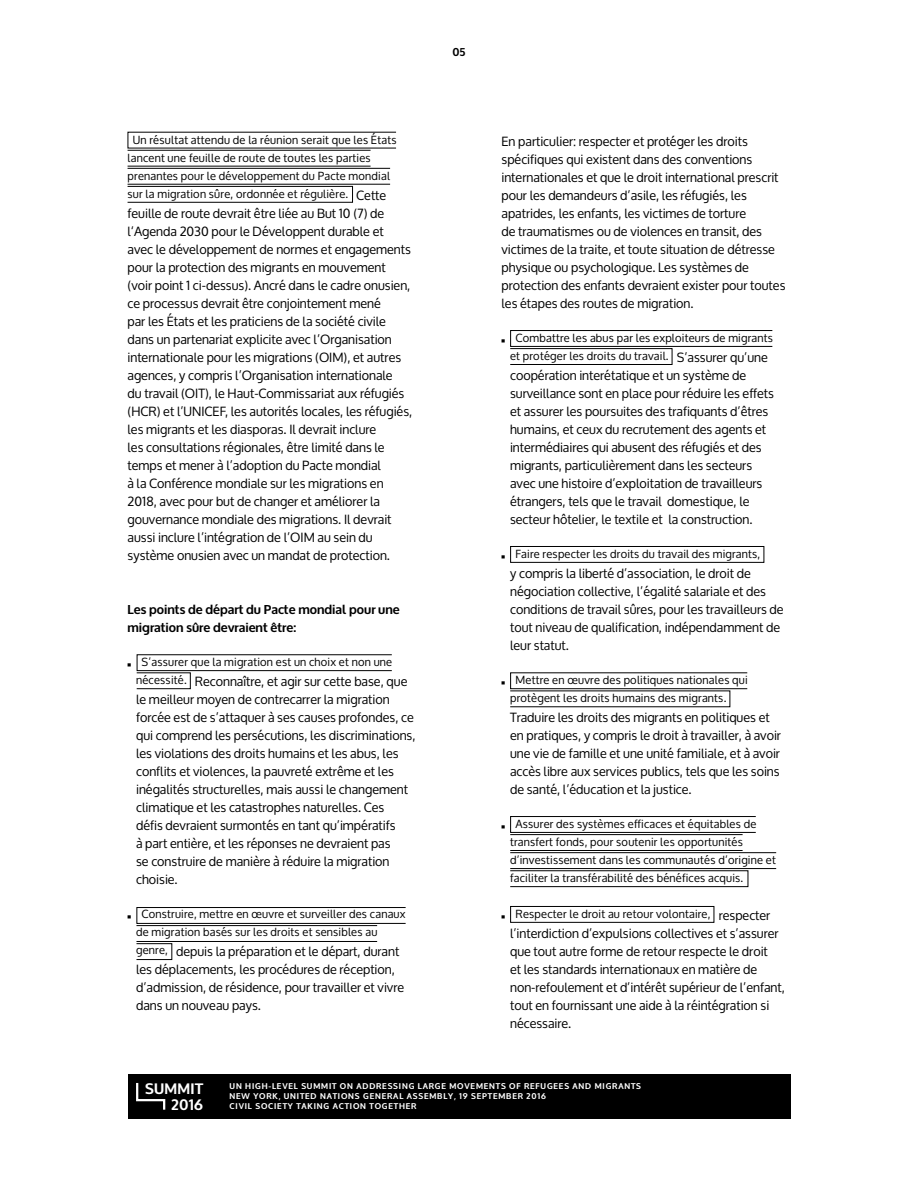
<style>
.page{position:relative;width:918px;height:1188px;background:#fff}
.page>*{position:absolute;margin:0;border:0;box-sizing:border-box;transform-origin:0 0}
.t1{font:700 15px/16px "Oxygen";letter-spacing:.02em;color:#fff;text-align:right}
.t2{font:12.75px/18px "Oxygen";color:#000}
.t3{font:700 12.75px/18px "Oxygen";color:#000}
.t4{font:11.25px/18px "Oxygen";letter-spacing:.02em;color:#000}
.t5{font:700 11.25px "Oxygen";color:#000}
.t6{font:700 8.25px/10.2px "Oxygen";letter-spacing:.1em;color:#fff}
.s1{font-size:12.75px}
.s2{font-size:11.25px}
</style>
<div class="page">
<div style="left:128px;top:1075px;width:662px;height:44px;background:#000"></div>
<svg style="left:136px;top:1083px;width:30px;height:27px"></svg>
<div style="left:510px;top:546px;width:254px;height:17px;border:1px solid #000"></div>
<div style="left:510px;top:906px;width:204px;height:17px;border:1px solid #000"></div>
<div style="left:136px;top:672px;width:55px;height:17px;border:1px solid #000"></div>
<div style="left:137px;top:654px;width:255px;height:17px;border:1px solid #000"></div>
<div style="left:510px;top:672px;width:238px;height:17px;border:1px solid #000"></div>
<div style="left:127px;top:186px;width:226px;height:17px;border:1px solid #000"></div>
<hr style="left:128px;top:150px;width:243px;height:1px;background:#000">
<hr style="left:128px;top:166px;width:243px;height:1px;background:#000">
<hr style="left:128px;top:168px;width:262px;height:1px;background:#000">
<hr style="left:128px;top:184px;width:262px;height:1px;background:#000">
<div style="left:136px;top:943px;width:36px;height:17px;border:1px solid #000"></div>
<div style="left:136px;top:907px;width:270px;height:17px;border:1px solid #000"></div>
<hr style="left:136px;top:925px;width:241px;height:1px;background:#000">
<hr style="left:136px;top:941px;width:241px;height:1px;background:#000">
<div style="left:510px;top:348px;width:162px;height:17px;border:1px solid #000"></div>
<div style="left:510px;top:330px;width:263px;height:17px;border:1px solid #000"></div>
<div style="left:510px;top:870px;width:238px;height:17px;border:1px solid #000"></div>
<div style="left:510px;top:816px;width:246px;height:17px;border:1px solid #000"></div>
<hr style="left:510px;top:834px;width:233px;height:1px;background:#000">
<hr style="left:510px;top:850px;width:233px;height:1px;background:#000">
<hr style="left:510px;top:852px;width:266px;height:1px;background:#000">
<hr style="left:510px;top:868px;width:266px;height:1px;background:#000">
<p class="t4" style="left:128px;top:131px;width:271px;text-indent:5px">Un résultat attendu de la réunion serait que les États lancent une feuille de route de toutes les parties prenantes pour le développement du Pacte mondial sur la migration sûre, ordonnée et régulière. <span class="s1">Cette</span></p>
<p class="t2" style="left:128px;top:204px;width:286px">feuille de route devrait être liée au But 10 (7) de l‘Agenda 2030 pour le Développent durable et avec le développement de normes et engagements pour la protection des migrants en mouvement (voir point 1 ci-dessus). Ancré dans le cadre onusien, ce processus devrait être conjointement mené<br>par les États et les praticiens de la société civile dans un partenariat explicite avec l’Organisation internationale pour les migrations (OIM), et autres agences, y compris l’Organisation internationale<br>du travail (OIT), le Haut-Commissariat aux réfugiés (HCR) et l’UNICEF, les autorités locales, les réfugiés, les migrants et les diasporas. Il devrait inclure<br>les consultations régionales, être limité dans le temps et mener à l’adoption du Pacte mondial<br>à la Conférence mondiale sur les migrations en 2018, avec pour but de changer et améliorer la gouvernance mondiale des migrations. Il devrait aussi inclure l’intégration de l’OIM au sein du système onusien avec un mandat de protection.</p>
<p class="t3" style="left:128px;top:601px;width:274px">Les points de départ du Pacte mondial pour une migration sûre devraient être:</p>
<p class="t4" style="left:142px;top:653px;width:252px">S’assurer que la migration est un choix et non une</p>
<p class="t2" style="left:136px;top:672px;width:281px"><span class="s2">nécessité.</span> Reconnaître, et agir sur cette base, que le meilleur moyen de contrecarrer la migration forcée est de s’attaquer à ses causes profondes, ce qui comprend les persécutions, les discriminations, les violations des droits humains et les abus, les conflits et violences, la pauvreté extrême et les inégalités structurelles, mais aussi le changement climatique et les catastrophes naturelles. Ces<br>défis devraient surmontés en tant qu’impératifs<br>à part entière, et les réponses ne devraient pas<br>se construire de manière à réduire la migration choisie.</p>
<p class="t4" style="left:136px;top:905px;width:271px;text-indent:5px">Construire, mettre en œuvre et surveiller des canaux de migration basés sur les droits et sensibles au</p>
<p class="t2" style="left:136px;top:942px;width:270px"><span class="s2">genre,</span> depuis la préparation et le départ, durant les déplacements, les procédures de réception, d’admission, de résidence, pour travailler et vivre dans un nouveau pays.</p>
<p class="t5" style="left:452px;top:45px;width:15px">05</p>
<p class="t2" style="left:502px;top:132px;width:285px">En particulier: respecter et protéger les droits spécifiques qui existent dans des conventions internationales et que le droit international prescrit pour les demandeurs d’asile, les réfugiés, les apatrides, les enfants, les victimes de torture<br>de traumatismes ou de violences en transit, des victimes de la traite, et toute situation de détresse physique ou psychologique. Les systèmes de protection des enfants devraient exister pour toutes les étapes des routes de migration.</p>
<p class="t4" style="left:510px;top:329px;width:264px;text-align:center">Combattre les abus par les exploiteurs de migrants et protéger les droits du travail. <span class="s1">S’assurer qu’une</span></p>
<p class="t2" style="left:510px;top:366px;width:265px">coopération interétatique et un système de surveillance sont en place pour réduire les effets et assurer les poursuites des trafiquants d’êtres humains, et ceux du recrutement des agents et intermédiaires qui abusent des réfugiés et des migrants, particulièrement dans les secteurs avec une histoire d’exploitation de travailleurs étrangers, tels que le travail domestique, le secteur hôtelier, le textile et la construction.</p>
<p class="t4" style="left:515px;top:545px;width:246px">Faire respecter les droits du travail des migrants,</p>
<p class="t2" style="left:510px;top:564px;width:275px">y compris la liberté d’association, le droit de négociation collective, l’égalité salariale et des conditions de travail sûres, pour les travailleurs de tout niveau de qualification, indépendamment de leur statut.</p>
<p class="t4" style="left:510px;top:671px;width:239px;text-indent:5px">Mettre en œuvre des politiques nationales qui protègent les droits humains des migrants.</p>
<p class="t2" style="left:510px;top:708px;width:272px">Traduire les droits des migrants en politiques et en pratiques, y compris le droit à travailler, à avoir une vie de famille et une unité familiale, et à avoir accès libre aux services publics, tels que les soins de santé, l’éducation et la justice.</p>
<p class="t4" style="left:510px;top:815px;width:267px;text-indent:5px">Assurer des systèmes efficaces et équitables de transfert fonds, pour soutenir les opportunités d’investissement dans les communautés d’origine et faciliter la transférabilité des bénéfices acquis.</p>
<p class="t4" style="left:515px;top:905px;width:256px">Respecter le droit au retour volontaire, <span class="s1">respecter</span></p>
<p class="t2" style="left:510px;top:924px;width:276px">l’interdiction d’expulsions collectives et s’assurer que tout autre forme de retour respecte le droit<br>et les standards internationaux en matière de non-refoulement et d’intérêt supérieur de l’enfant, tout en fournissant une aide à la réintégration si nécessaire.</p>
<p class="t1" style="left:145px;top:1081px;width:59px">SUMMIT<br>2016</p>
<p class="t6" style="left:230px;top:1081px;width:413px">UN HIGH-LEVEL SUMMIT ON ADDRESSING LARGE MOVEMENTS OF REFUGEES AND MIGRANTS<br>NEW YORK, UNITED NATIONS GENERAL ASSEMBLY, 19 SEPTEMBER 2016<br>CIVIL SOCIETY TAKING ACTION TOGETHER</p>
</div>
